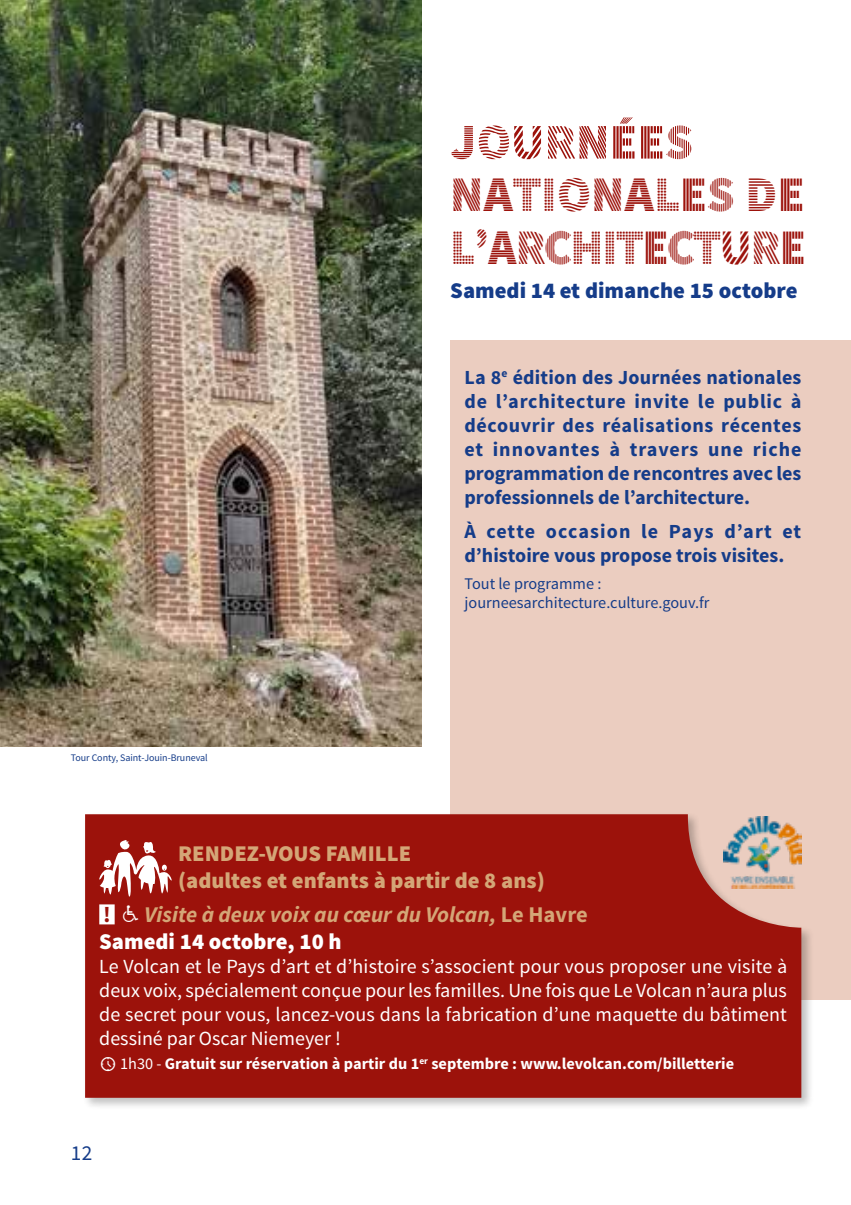
<style>
.page{position:relative;width:851px;height:1205px;background:#fff}
.page>*{position:absolute;margin:0;border:0;box-sizing:border-box;transform-origin:0 0}
.t1{font:50px/52.5px "Source Sans Pro DISPLAY";color:#9c120b}
.t2{font:italic 700 22.5px/27px "Source Sans Pro";color:#d4a677}
.t3{font:900 22.5px/27px "Source Sans Pro";color:#d4a677}
.t4{font:900 22.5px "Source Sans Pro";color:#153c89}
.t5{font:21.25px "Source Sans Pro";color:#153c89}
.t6{font:700 20px/24px "Source Sans Pro";color:#153c89;text-align:justify}
.t7{font:20px/24px "Source Sans Pro";color:#fff;text-align:justify}
.t8{font:700 16.25px "Source Sans Pro";color:#fff}
.t9{font:16.25px/19.5px "Source Sans Pro";color:#153c89}
.t10{font:10px "Source Sans Pro";letter-spacing:-.005em;color:#153c89}
.s1{font-style:normal;color:#9c120b}
.s2{font-family:"Travelcons";font-weight:400;font-style:normal;font-size:15px;color:#fff}
.s3{font-style:normal}
.s4{font-weight:900;font-style:normal;color:#fff}
.s5{font-weight:400}
</style>
<div class="page">
<img style="left:0;top:0;width:422px;height:746px">
<div style="left:450px;top:340px;width:400px;height:659px;background:#ebcdc0"></div>
<div style="left:82px;top:811px;width:731px;height:299px;background:#000;opacity:.25"></div>
<div style="left:84px;top:813px;width:718px;height:286px;background:#9c120b"></div>
<div style="left:99px;top:904px;width:16px;height:20px;background:#fff"></div>
<svg style="left:98px;top:840px;width:75px;height:60px"></svg>
<svg style="left:101px;top:1057px;width:14px;height:14px"></svg>
<h1 class="t1" style="left:450px;top:117px;width:357px">JOURNÉES<br>NATIONALES DE<br>L’ARCHITECTURE</h1>
<p class="t4" style="left:450px;top:275px;width:348px">Samedi 14 et dimanche 15 octobre</p>
<p class="t10" style="left:71px;top:751px;width:138px">Tour Conty, Saint-Jouin-Bruneval</p>
<p class="t6" style="left:464px;top:366px;width:338px">La 8<sup>e</sup> édition des Journées nationales de l’architecture invite le public à découvrir des réalisations récentes et innovantes à travers une riche programmation de rencontres avec les professionnels de l’architecture.</p>
<p class="t6" style="left:464px;top:520px;width:338px">À cette occasion le Pays d’art et d’histoire vous propose trois visites.</p>
<p class="t9" style="left:464px;top:574px;width:246px">Tout le programme : journeesarchitecture.culture.gouv.fr</p>
<p class="t3" style="left:178px;top:841px;width:368px">RENDEZ-VOUS FAMILLE<br>(adultes et enfants à partir de 8 ans)</p>
<p class="t2" style="left:99px;top:901px;width:490px"><span class="s1">!</span> <span class="s2">E</span> Visite à deux voix au cœur du Volcan, <span class="s3">Le Havre<br></span><span class="s4">Samedi 14 octobre, 10 h</span></p>
<p class="t7" style="left:99px;top:954px;width:689px">Le Volcan et le Pays d’art et d’histoire s’associent pour vous proposer une visite à deux voix, spécialement conçue pour les familles. Une fois que Le Volcan n’aura plus de secret pour vous, lancez-vous dans la fabrication d’une maquette du bâtiment dessiné par Oscar Niemeyer !</p>
<p class="t8" style="left:120px;top:1053px;width:615px"><span class="s5">1h30 -</span> Gratuit sur réservation à partir du 1<sup>er</sup> septembre : www.levolcan.com/billetterie</p>
<p class="t5" style="left:71px;top:1140px;width:23px">12</p>
</div>
